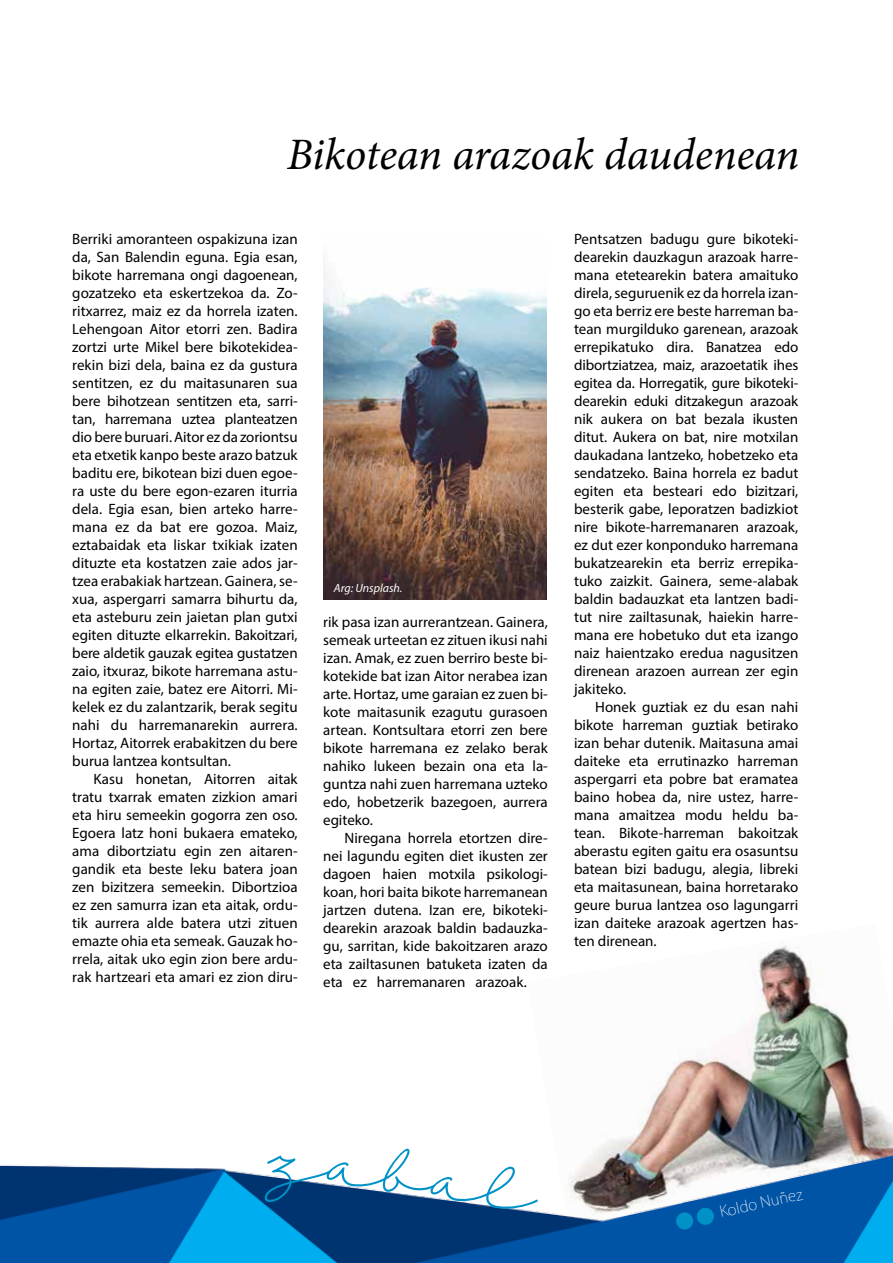
<style>
.page{position:relative;width:893px;height:1263px;background:#fff}
.page>*{position:absolute;margin:0;border:0;box-sizing:border-box;transform-origin:0 0}
.t1{font:72px "Autumn Chant";color:#0092c7}
.t2{font:italic 45px "Minion Pro";letter-spacing:-.005em;color:#000}
.t3{font:15px/18px "Myriad Pro";color:#000;text-align:justify}
.t4{font:200 15px "Koz Go Pr 6 N";color:#fff}
.t5{font:italic 12px "Myriad Pro";color:#fff}
</style>
<div class="page">
<img style="left:606px;top:945px;width:287px;height:198px">
<img style="left:0;top:1143px;width:893px;height:120px">
<svg style="left:675px;top:1207px;width:40px;height:23px"></svg>
<img style="left:323px;top:270px;width:223px;height:330px">
<h2 class="t2" style="left:287px;top:124px;width:514px">Bikotean arazoak daudenean</h2>
<p class="t3" style="left:72px;top:230px;width:227px">Berriki amoranteen ospakizuna izan da, San Balendin eguna. Egia esan, bikote harremana ongi dagoenean, gozatzeko eta eskertzekoa da. Zo&shy;ritxarrez, maiz ez da horrela izaten.<br>Lehengoan Aitor etorri zen. Badira zortzi urte Mikel bere bikotekidea&shy;rekin bizi dela, baina ez da gustura sentitzen, ez du maitasunaren sua bere bihotzean sentitzen eta, sarri&shy;tan, harremana uztea planteatzen dio bere buruari. Aitor ez da zoriontsu eta etxetik kanpo beste arazo batzuk baditu ere, bikotean bizi duen egoe&shy;ra uste du bere egon-ezaren iturria dela. Egia esan, bien arteko harre&shy;mana ez da bat ere gozoa. Maiz, eztabaidak eta liskar txikiak izaten dituzte eta kostatzen zaie ados jar&shy;tzea erabakiak hartzean. Gainera, se&shy;xua, aspergarri samarra bihurtu da, eta asteburu zein jaietan plan gutxi egiten dituzte elkarrekin. Bakoitzari, bere aldetik gauzak egitea gustatzen zaio, itxuraz, bikote harremana astu&shy;na egiten zaie, batez ere Aitorri. Mi&shy;kelek ez du zalantzarik, berak segitu nahi du harremanarekin aurrera.<br>Hortaz, Aitorrek erabakitzen du bere burua lantzea kontsultan.</p>
<p class="t3" style="left:72px;top:770px;width:227px;text-indent:21px">Kasu honetan, Aitorren aitak tratu txarrak ematen zizkion amari eta hiru semeekin gogorra zen oso.<br>Egoera latz honi bukaera emateko, ama dibortziatu egin zen aitaren&shy;gandik eta beste leku batera joan zen bizitzera semeekin. Dibortzioa ez zen samurra izan eta aitak, ordu&shy;tik aurrera alde batera utzi zituen emazte ohia eta semeak. Gauzak ho&shy;rrela, aitak uko egin zion bere ardu&shy;rak hartzeari eta amari ez zion diru-</p>
<p class="t5" style="left:334px;top:580px;width:70px">Arg: Unsplash.</p>
<p class="t3" style="left:323px;top:612px;width:226px">rik pasa izan aurrerantzean. Gainera, semeak urteetan ez zituen ikusi nahi izan. Amak, ez zuen berriro beste bi&shy;kotekide bat izan Aitor nerabea izan arte. Hortaz, ume garaian ez zuen bi&shy;kote maitasunik ezagutu gurasoen artean. Kontsultara etorri zen bere bikote harremana ez zelako berak nahiko lukeen bezain ona eta la&shy;guntza nahi zuen harremana uzteko edo, hobetzerik bazegoen, aurrera egiteko.</p>
<p class="t3" style="left:323px;top:828px;width:226px;text-indent:21px">Niregana horrela etortzen dire&shy;nei lagundu egiten diet ikusten zer dagoen haien motxila psikologi&shy;koan, hori baita bikote harremanean jartzen dutena. Izan ere, bikoteki&shy;dearekin arazoak baldin badauzka&shy;gu, sarritan, kide bakoitzaren arazo eta zailtasunen batuketa izaten da eta ez harremanaren arazoak.</p>
<p class="t3" style="left:574px;top:230px;width:226px">Pentsatzen badugu gure bikoteki&shy;dearekin dauzkagun arazoak harre&shy;mana etetearekin batera amaituko direla, seguruenik ez da horrela izan&shy;go eta berriz ere beste harreman ba&shy;tean murgilduko garenean, arazoak errepikatuko dira. Banatzea edo dibortziatzea, maiz, arazoetatik ihes egitea da. Horregatik, gure bikoteki&shy;dearekin eduki ditzakegun arazoak nik aukera on bat bezala ikusten ditut. Aukera on bat, nire motxilan daukadana lantzeko, hobetzeko eta sendatzeko. Baina horrela ez badut egiten eta besteari edo bizitzari, besterik gabe, leporatzen badizkiot nire bikote-harremanaren arazoak, ez dut ezer konponduko harremana bukatzearekin eta berriz errepika&shy;tuko zaizkit. Gainera, seme-alabak baldin badauzkat eta lantzen badi&shy;tut nire zailtasunak, haiekin harre&shy;mana ere hobetuko dut eta izango naiz haientzako eredua nagusitzen direnean arazoen aurrean zer egin jakiteko.</p>
<p class="t3" style="left:574px;top:698px;width:226px;text-indent:21px">Honek guztiak ez du esan nahi bikote harreman guztiak betirako izan behar dutenik. Maitasuna amai daiteke eta errutinazko harreman aspergarri eta pobre bat eramatea baino hobea da, nire ustez, harre&shy;mana amaitzea modu heldu ba&shy;tean. Bikote-harreman bakoitzak aberastu egiten gaitu era osasuntsu batean bizi badugu, alegia, libreki eta maitasunean, baina horretarako geure burua lantzea oso lagungarri izan daiteke arazoak agertzen has&shy;ten direnean.</p>
<h1 class="t1" style="left:273px;top:1114px;width:273px;rotate:8deg">zabal</h1>
<p class="t4" style="left:718px;top:1203px;width:86px;rotate:-12deg">Koldo Nuñez</p>
</div>
